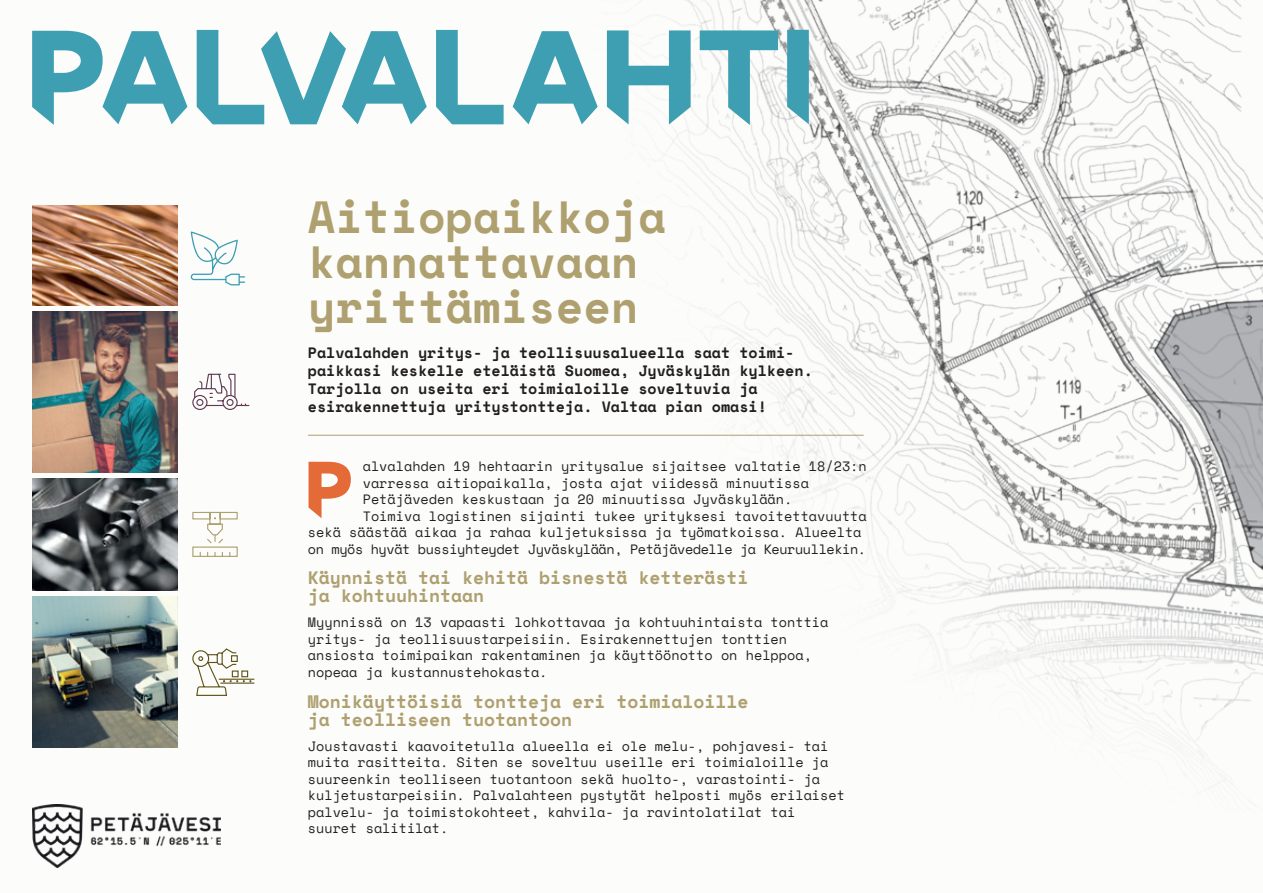
<style>
.page{position:relative;width:1263px;height:893px;background:#fcfdfb}
.page>*{position:absolute;margin:0;border:0;box-sizing:border-box;transform-origin:0 0}
.t1{font:84px "Newtype";color:#e46a37;scale:1.1 1}
.t2{font:700 45px/45px "Space Mono";color:#afa070}
.t3{font:700 18px/18px "Space Mono";color:#afa070}
.t4{font:700 15px/18px "Space Mono";color:#231f20}
.t5{font:13.5px/16.5px "Space Mono";color:#231f20}
.t6{font:13.5px "Space Mono";letter-spacing:-.03em;color:#231f20}
</style>
<div class="page">
<img style="left:423px;top:0;width:840px;height:781px">
<svg style="left:32px;top:30px;width:777px;height:95px"></svg>
<img style="left:33px;top:478px;width:145px;height:112px">
<img style="left:33px;top:312px;width:145px;height:160px">
<img style="left:33px;top:597px;width:145px;height:151px">
<img style="left:33px;top:206px;width:145px;height:99px">
<svg style="left:192px;top:648px;width:63px;height:48px"></svg>
<svg style="left:192px;top:373px;width:57px;height:37px"></svg>
<svg style="left:192px;top:511px;width:46px;height:46px"></svg>
<svg style="left:191px;top:231px;width:54px;height:54px"></svg>
<img style="left:33px;top:804px;width:187px;height:63px">
<hr style="left:308px;top:435px;width:556px;height:1px;background:#afa070">
<h2 class="t2" style="left:308px;top:192px;width:360px">Aitiopaikkoja kannattavaan yrittämiseen</h2>
<p class="t4" style="left:308px;top:343px;width:506px">Palvalahden yritys- ja teollisuusalueella saat toimi&shy;paikkasi keskelle eteläistä Suomea, Jyväskylän kylkeen.<br>Tarjolla on useita eri toimialoille soveltuvia ja esirakennettuja yritystontteja. Valtaa pian omasi!</p>
<p class="t5" style="left:363px;top:458px;width:505px">alvalahden 19 hehtaarin yritysalue sijaitsee valtatie 18/23:n</p>
<p class="t5" style="left:363px;top:474px;width:448px">varressa aitiopaikalla, josta ajat viidessä minuutissa</p>
<p class="t5" style="left:363px;top:491px;width:431px">Petäjäveden keskustaan ja 20 minuutissa Jyväskylään.</p>
<p class="t5" style="left:363px;top:507px;width:505px">Toimiva logistinen sijainti tukee yrityksesi tavoitettavuutta</p>
<p class="t5" style="left:308px;top:524px;width:555px">sekä säästää aikaa ja rahaa kuljetuksissa ja työmatkoissa. Alueelta</p>
<p class="t6" style="left:308px;top:539px;width:560px">on myös hyvät bussiyhteydet Jyväskylään, Petäjävedelle ja Keuruullekin.</p>
<h3 class="t3" style="left:308px;top:568px;width:442px">Käynnistä tai kehitä bisnestä ketterästi ja kohtuuhintaan</h3>
<p class="t5" style="left:308px;top:614px;width:522px">Myynnissä on 13 vapaasti lohkottavaa ja kohtuuhintaista tonttia yritys- ja teollisuustarpeisiin. Esirakennettujen tonttien ansiosta toimipaikan rakentaminen ja käyttöönotto on helppoa, nopeaa ja kustannustehokasta.</p>
<h3 class="t3" style="left:308px;top:692px;width:442px">Monikäyttöisiä tontteja eri toimialoille ja teolliseen tuotantoon</h3>
<p class="t5" style="left:308px;top:737px;width:539px">Joustavasti kaavoitetulla alueella ei ole melu-, pohjavesi- tai muita rasitteita. Siten se soveltuu useille eri toimialoille ja suureenkin teolliseen tuotantoon sekä huolto-, varastointi- ja kuljetustarpeisiin. Palvalahteen pystytät helposti myös erilaiset palvelu- ja toimistokohteet, kahvila- ja ravintolatilat tai suuret salitilat.</p>
<h1 class="t1" style="left:306px;top:440px;width:45px">P</h1>
</div>
